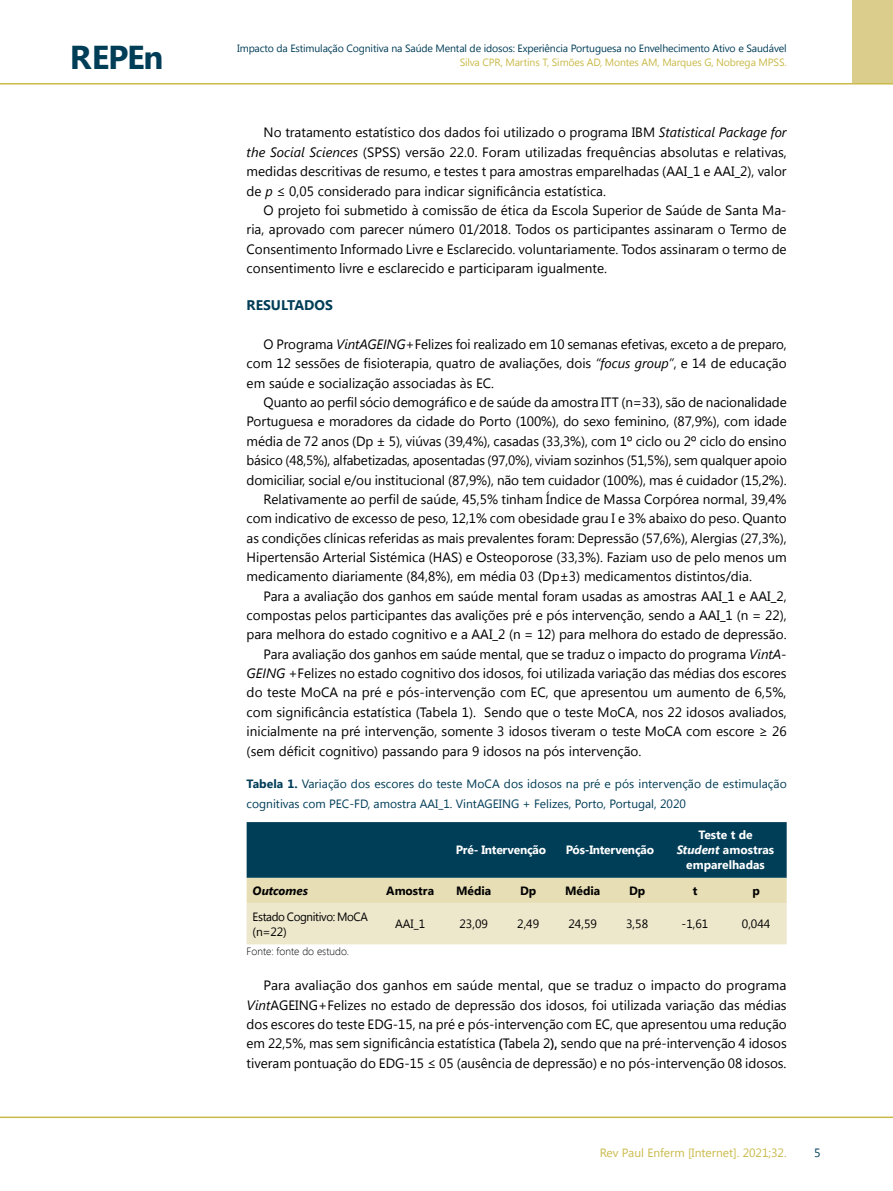
<style>
.page{position:relative;width:893px;height:1191px;background:#fff}
.page>*{position:absolute;margin:0;border:0;box-sizing:border-box;transform-origin:0 0}
.t1{font:700 33px "Segoe UI";letter-spacing:-.04em;color:#003d57}
.t2{font:700 13.95px "Segoe UI";color:#003d57}
.t3{font:13.5px/19.4px "Segoe UI";color:#000;text-align:justify}
.t4{font:12px/19.4px "Segoe UI";color:#003d57}
.t5{font:700 12px/15px "Segoe UI";letter-spacing:-.01em;color:#fff;text-align:center}
.t6{font:12px/15px "Segoe UI";letter-spacing:-.03em;color:#000}
.t7{font:12px "Segoe UI";color:#caba4a}
.t8{font:700 12px "Segoe UI";color:#000}
.t9{font:italic 700 12px "Segoe UI";color:#000}
.t10{font:10.5px "Segoe UI";letter-spacing:-.015em;color:#003d57}
.t11{font:10.5px "Segoe UI";letter-spacing:-.015em;color:#caba4a}
.t12{font:300 10.5px "Segoe UI";color:#000}
.s1{font-style:italic}
.s2{font-weight:700}
.s3{font-weight:600}
</style>
<div class="page">
<hr style="left:0;top:1116px;width:893px;height:2px;background:#caba4a">
<div style="left:853px;top:0;width:40px;height:83px;background:#dbce8c"></div>
<hr style="left:0;top:83px;width:893px;height:1px;background:#caba4a">
<svg style="left:247px;top:822px;width:540px;height:122px;background:#7f9791"></svg>
<h1 class="t1" style="left:70px;top:33px;width:95px">REPEn</h1>
<p class="t10" style="left:237px;top:41px;width:551px">Impacto da Estimulação Cognitiva na Saúde Mental de idosos: Experiência Portuguesa no Envelhecimento Ativo e Saudável</p>
<p class="t11" style="left:460px;top:55px;width:328px">Silva CPR, Martins T, Simões AD, Montes AM, Marques G, Nobrega MPSS.</p>
<p class="t3" style="left:247px;top:122px;width:542px;text-indent:17px">No tratamento estatístico dos dados foi utilizado o programa IBM <span class="s1">Statistical Package for the Social Sciences</span> (SPSS) versão 22.0. Foram utilizadas frequências absolutas e relativas, medidas descritivas de resumo, e testes t para amostras emparelhadas (AAI_1 e AAI_2), valor de <span class="s1">p</span> ≤ 0,05 considerado para indicar significância estatística.</p>
<p class="t3" style="left:247px;top:200px;width:542px;text-indent:17px">O projeto foi submetido à comissão de ética da Escola Superior de Saúde de Santa Ma&shy;ria, aprovado com parecer número 01/2018. Todos os participantes assinaram o Termo de Consentimento Informado Livre e Esclarecido. voluntariamente. Todos assinaram o termo de consentimento livre e esclarecido e participaram igualmente.</p>
<p class="t2" style="left:247px;top:295px;width:88px">RESULTADOS</p>
<p class="t3" style="left:247px;top:334px;width:542px;text-indent:17px">O Programa <span class="s1">VintAGEING</span>+Felizes foi realizado em 10 semanas efetivas, exceto a de preparo, com 12 sessões de fisioterapia, quatro de avaliações, dois <span class="s1">“focus group”</span>, e 14 de educação em saúde e socialização associadas às EC.</p>
<p class="t3" style="left:264px;top:392px;width:525px">Quanto ao perfil sócio demográfico e de saúde da amostra ITT (n=33), são de nacionalidade</p>
<p class="t3" style="left:247px;top:411px;width:542px">Portuguesa e moradores da cidade do Porto (100%), do sexo feminino, (87,9%), com idade</p>
<p class="t3" style="left:247px;top:431px;width:542px">média de 72 anos (Dp ± 5), viúvas (39,4%), casadas (33,3%), com 1º ciclo ou 2º ciclo do ensino</p>
<p class="t3" style="left:247px;top:450px;width:542px">básico (48,5%), alfabetizadas, aposentadas (97,0%), viviam sozinhos (51,5%), sem qualquer apoio</p>
<p class="t3" style="left:247px;top:469px;width:542px">domiciliar, social e/ou institucional (87,9%), não tem cuidador (100%), mas é cuidador (15,2%).</p>
<p class="t3" style="left:264px;top:489px;width:524px">Relativamente ao perfil de saúde, 45,5% tinham Índice de Massa Corpórea normal, 39,4%</p>
<p class="t3" style="left:247px;top:508px;width:541px">com indicativo de excesso de peso, 12,1% com obesidade grau I e 3% abaixo do peso. Quanto</p>
<p class="t3" style="left:247px;top:527px;width:541px">as condições clínicas referidas as mais prevalentes foram: Depressão (57,6%), Alergias (27,3%),</p>
<p class="t3" style="left:247px;top:547px;width:541px">Hipertensão Arterial Sistémica (HAS) e Osteoporose (33,3%). Faziam uso de pelo menos um</p>
<p class="t3" style="left:247px;top:566px;width:507px">medicamento diariamente (84,8%), em média 03 (Dp±3) medicamentos distintos/dia.</p>
<p class="t3" style="left:264px;top:585px;width:524px">Para a avaliação dos ganhos em saúde mental foram usadas as amostras AAI_1 e AAI_2,</p>
<p class="t3" style="left:247px;top:605px;width:542px">compostas pelos participantes das avalições pré e pós intervenção, sendo a AAI_1 (n = 22),</p>
<p class="t3" style="left:247px;top:624px;width:541px">para melhora do estado cognitivo e a AAI_2 (n = 12) para melhora do estado de depressão.</p>
<p class="t3" style="left:264px;top:643px;width:524px">Para avaliação dos ganhos em saúde mental, que se traduz o impacto do programa <span class="s1">VintA-</span></p>
<p class="t3" style="left:247px;top:663px;width:541px"><span class="s1">GEING</span> +Felizes no estado cognitivo dos idosos, foi utilizada variação das médias dos escores</p>
<p class="t3" style="left:247px;top:682px;width:541px">do teste MoCA na pré e pós-intervenção com EC, que apresentou um aumento de 6,5%,</p>
<p class="t3" style="left:247px;top:701px;width:541px">com significância estatística (Tabela 1). Sendo que o teste MoCA, nos 22 idosos avaliados,</p>
<p class="t3" style="left:247px;top:721px;width:542px">inicialmente na pré intervenção, somente 3 idosos tiveram o teste MoCA com escore ≥ 26</p>
<p class="t3" style="left:247px;top:740px;width:396px">(sem déficit cognitivo) passando para 9 idosos na pós intervenção.</p>
<p class="t4" style="left:247px;top:773px;width:542px"><span class="s2">Tabela 1.</span> Variação dos escores do teste MoCA dos idosos na pré e pós intervenção de estimulação cognitivas com PEC-FD, amostra AAI_1. VintAGEING + Felizes, Porto, Portugal, 2020</p>
<p class="t5" style="left:456px;top:842px;width:92px">Pré- Intervenção</p>
<p class="t5" style="left:566px;top:842px;width:90px">Pós-Intervenção</p>
<p class="t5" style="left:677px;top:827px;width:99px">Teste t de<br><span class="s1">Student</span> amostras emparelhadas</p>
<p class="t9" style="left:253px;top:882px;width:57px">Outcomes</p>
<p class="t8" style="left:386px;top:882px;width:49px">Amostra</p>
<p class="t8" style="left:456px;top:882px;width:37px">Média</p>
<p class="t8" style="left:520px;top:882px;width:18px">Dp</p>
<p class="t8" style="left:565px;top:882px;width:37px">Média</p>
<p class="t8" style="left:629px;top:882px;width:18px">Dp</p>
<p class="t8" style="left:693px;top:882px;width:6px">t</p>
<p class="t8" style="left:752px;top:882px;width:9px">p</p>
<p class="t6" style="left:253px;top:908px;width:117px">Estado Cognitivo: MoCA (n=22)</p>
<p class="t6" style="left:395px;top:916px;width:32px">AAI_1</p>
<p class="t6" style="left:459px;top:916px;width:30px">23,09</p>
<p class="t6" style="left:517px;top:916px;width:24px">2,49</p>
<p class="t6" style="left:568px;top:916px;width:30px">24,59</p>
<p class="t6" style="left:626px;top:916px;width:24px">3,58</p>
<p class="t6" style="left:682px;top:916px;width:28px">-1,61</p>
<p class="t6" style="left:742px;top:916px;width:30px">0,044</p>
<p class="t12" style="left:247px;top:943px;width:104px">Fonte: fonte do estudo.</p>
<p class="t3" style="left:247px;top:975px;width:542px;text-indent:17px">Para avaliação dos ganhos em saúde mental, que se traduz o impacto do programa <span class="s1">Vint</span>AGEING+Felizes no estado de depressão dos idosos, foi utilizada variação das médias dos escores do teste EDG-15, na pré e pós-intervenção com EC, que apresentou uma redução em 22,5%, mas sem significância estatística <span class="s3">(</span>Tabela 2<span class="s3">),</span> sendo que na pré-intervenção 4 idosos tiveram pontuação do EDG-15 ≤ 05 (ausência de depressão) e no pós-intervenção 08 idosos.</p>
<p class="t7" style="left:600px;top:1144px;width:188px">Rev Paul Enferm [Internet]. 2021;32.</p>
<p class="t4" style="left:814px;top:1142px;width:8px">5</p>
</div>
